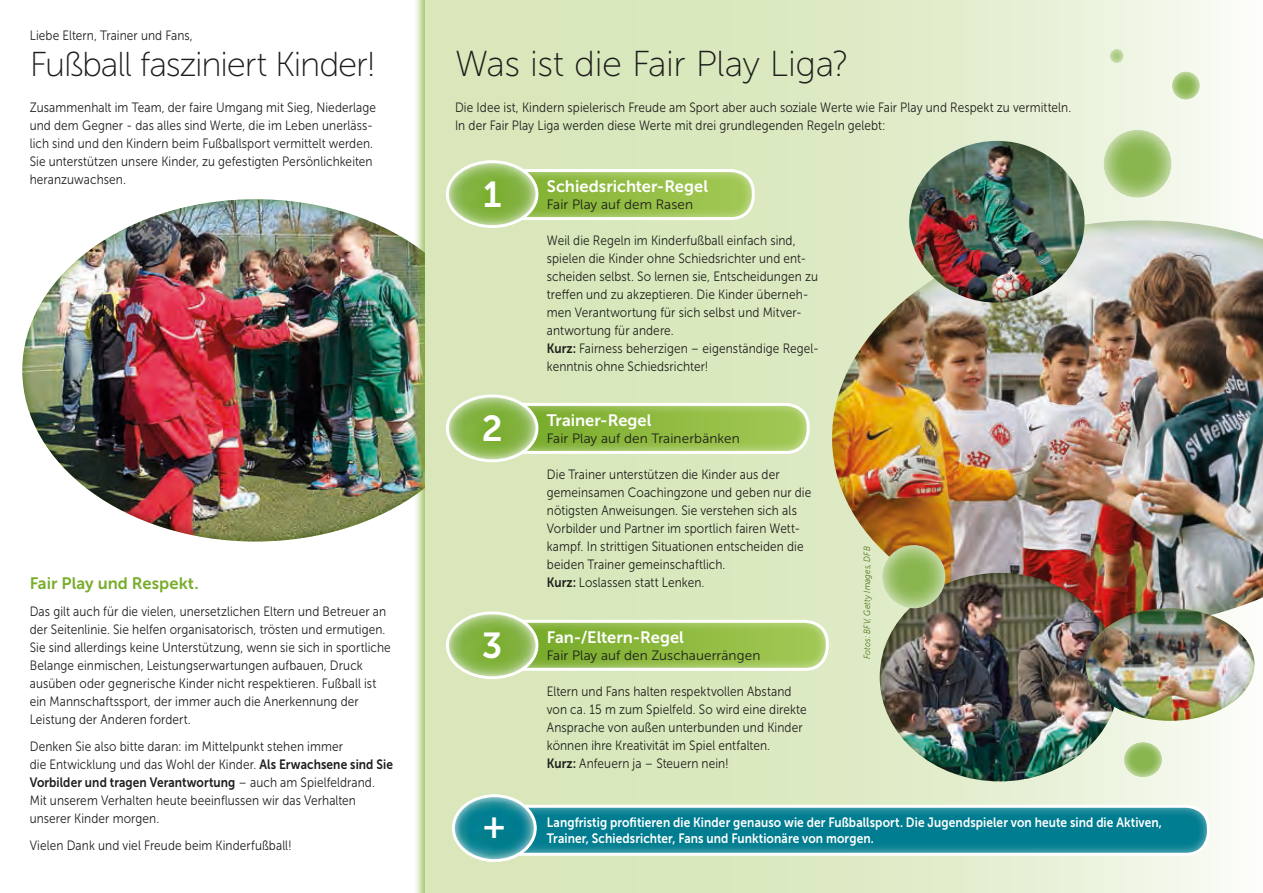
<style>
.page{position:relative;width:1263px;height:893px;background:#fff}
.page>*{position:absolute;margin:0;border:0;box-sizing:border-box;transform-origin:0 0}
.t1{font:36px "Museo Sans 100";letter-spacing:-.01em;color:#1d1d1b}
.t2{font:36px "Museo Sans 700";color:#fff}
.t3{font:34.5px "Museo Sans 100";letter-spacing:-.035em;color:#1d1d1b}
.t4{font:16.5px "Museo Sans 700";color:#fff}
.t5{font:16.5px "Museo Sans 700";color:#79ac2c}
.t6{font:13.5px/18px "Museo Sans 300";letter-spacing:.01em;color:#1d1d1b;scale:.88 1}
.t7{font:13.5px/16.5px "Museo Sans 700";letter-spacing:.01em;color:#fff;scale:.88 1}
.t8{font:13.5px "Museo Sans 300";letter-spacing:.01em;color:#1d1d1b}
.t9{font:13.5px "Museo Sans 700";letter-spacing:.01em;color:#1d1d1b;scale:.88 1}
.t10{font:italic 9px "Museo Sans 300";letter-spacing:.02em;color:#4d711b;scale:.88 1}
.s1{font-family:"Museo Sans 700"}
.s2{font-family:"Museo Sans 300"}
</style>
<div class="page">
<img style="left:22px;top:199px;width:391px;height:343px">
<div style="left:425px;top:0;width:838px;height:893px;background:linear-gradient(to right,#d1e3ae,#f3f7ea)"></div>
<img style="left:813px;top:194px;width:450px;height:461px">
<svg style="left:541px;top:401px;width:270px;height:54px;background:#a5c866"></svg>
<svg style="left:541px;top:618px;width:289px;height:54px;background:#a4c765"></svg>
<svg style="left:539px;top:803px;width:672px;height:54px;background:#3397a4"></svg>
<svg style="left:541px;top:168px;width:215px;height:54px;background:#a9cb6b"></svg>
<div style="left:445px;top:158px;width:96px;height:71px;background:#fff;opacity:.75"></div>
<div style="left:445px;top:393px;width:96px;height:70px;background:#fff;opacity:.75"></div>
<div style="left:445px;top:609px;width:96px;height:71px;background:#fff;opacity:.75"></div>
<div style="left:451px;top:792px;width:88px;height:71px;background:#fff;opacity:.75"></div>
<svg style="left:1101px;top:130px;width:70px;height:70px;background:#b4d08f"></svg>
<svg style="left:1170px;top:71px;width:30px;height:30px"></svg>
<svg style="left:1107px;top:49px;width:17px;height:16px"></svg>
<div style="left:908px;top:139px;width:177px;height:165px;background:#fff;opacity:.75"></div>
<img style="left:878px;top:571px;width:243px;height:211px">
<svg style="left:880px;top:545px;width:66px;height:66px;background:#a5b871"></svg>
<svg style="left:1122px;top:742px;width:40px;height:37px"></svg>
<img style="left:1084px;top:607px;width:171px;height:115px">
<p class="t6" style="left:30px;top:26px;width:187px">Liebe Eltern, Trainer und Fans,</p>
<h2 class="t3" style="left:30px;top:46px;width:348px">Fußball fasziniert Kinder!</h2>
<p class="t6" style="left:30px;top:98px;width:395px">Zusammenhalt im Team, der faire Umgang mit Sieg, Niederlage und dem Gegner - das alles sind Werte, die im Leben unerläss&shy;lich sind und den Kindern beim Fußballsport vermittelt werden.<br>Sie unterstützen unsere Kinder, zu gefestigten Persönlichkeiten heranzuwachsen.</p>
<p class="t5" style="left:30px;top:574px;width:170px">Fair Play und Respekt.</p>
<p class="t6" style="left:30px;top:602px;width:412px">Das gilt auch für die vielen, unersetzlichen Eltern und Betreuer an der Seitenlinie. Sie helfen organisatorisch, trösten und ermutigen.<br>Sie sind allerdings keine Unterstützung, wenn sie sich in sportliche Belange einmischen, Leistungserwartungen aufbauen, Druck ausüben oder gegnerische Kinder nicht respektieren. Fußball ist ein Mannschaftssport, der immer auch die Anerkennung der Leistung der Anderen fordert.</p>
<p class="t6" style="left:30px;top:737px;width:414px">Denken Sie also bitte daran: im Mittelpunkt stehen immer<br>die Entwicklung und das Wohl der Kinder. <span class="s1">Als Erwachsene sind Sie</span></p>
<p class="t9" style="left:30px;top:775px;width:394px">Vorbilder und tragen Verantwortung <span class="s2">– auch am Spielfeldrand.</span></p>
<p class="t6" style="left:30px;top:791px;width:372px">Mit unserem Verhalten heute beeinflussen wir das Verhalten unserer Kinder morgen.</p>
<p class="t6" style="left:30px;top:836px;width:299px">Vielen Dank und viel Freude beim Kinderfußball!</p>
<h1 class="t1" style="left:455px;top:44px;width:396px">Was ist die Fair Play Liga?</h1>
<p class="t6" style="left:455px;top:98px;width:702px">Die Idee ist, Kindern spielerisch Freude am Sport aber auch soziale Werte wie Fair Play und Respekt zu vermitteln.<br>In der Fair Play Liga werden diese Werte mit drei grundlegenden Regeln gelebt:</p>
<h1 class="t2" style="left:483px;top:175px;width:20px">1</h1>
<p class="t4" style="left:547px;top:177px;width:163px">Schiedsrichter-Regel</p>
<p class="t8" style="left:547px;top:197px;width:148px">Fair Play auf dem Rasen</p>
<p class="t6" style="left:547px;top:232px;width:311px">Weil die Regeln im Kinderfußball einfach sind, spielen die Kinder ohne Schiedsrichter und ent&shy;scheiden selbst. So lernen sie, Entscheidungen zu treffen und zu akzeptieren. Die Kinder überneh&shy;men Verantwortung für sich selbst und Mitver&shy;antwortung für andere.<br><span class="s1">Kurz:</span> Fairness beherzigen – eigenständige Regel&shy;kenntnis ohne Schiedsrichter!</p>
<h1 class="t2" style="left:482px;top:409px;width:22px">2</h1>
<p class="t4" style="left:547px;top:411px;width:106px">Trainer-Regel</p>
<p class="t8" style="left:547px;top:431px;width:194px">Fair Play auf den Trainerbänken</p>
<h1 class="t2" style="left:482px;top:626px;width:22px">3</h1>
<p class="t6" style="left:547px;top:466px;width:302px">Die Trainer unterstützen die Kinder aus der gemeinsamen Coachingzone und geben nur die nötigsten Anweisungen. Sie verstehen sich als Vorbilder und Partner im sportlich fairen Wett&shy;kampf. In strittigen Situationen entscheiden die beiden Trainer gemeinschaftlich.<br><span class="s1">Kurz:</span> Loslassen statt Lenken.</p>
<p class="t4" style="left:547px;top:628px;width:139px">Fan-/Eltern-Regel</p>
<p class="t8" style="left:547px;top:648px;width:215px">Fair Play auf den Zuschauerrängen</p>
<p class="t10" style="left:862px;top:659px;width:129px;rotate:-90deg">Fotos: BFV, Getty Images, DFB</p>
<p class="t6" style="left:547px;top:683px;width:297px">Eltern und Fans halten respektvollen Abstand von ca. 15 m zum Spielfeld. So wird eine direkte Ansprache von außen unterbunden und Kinder können ihre Kreativität im Spiel entfalten.<br><span class="s1">Kurz:</span> Anfeuern ja – Steuern nein!</p>
<h1 class="t2" style="left:483px;top:806px;width:24px">+</h1>
<p class="t7" style="left:547px;top:814px;width:701px">Langfristig profitieren die Kinder genauso wie der Fußballsport. Die Jugendspieler von heute sind die Aktiven,<br>Trainer, Schiedsrichter, Fans und Funktionäre von morgen.</p>
</div>
